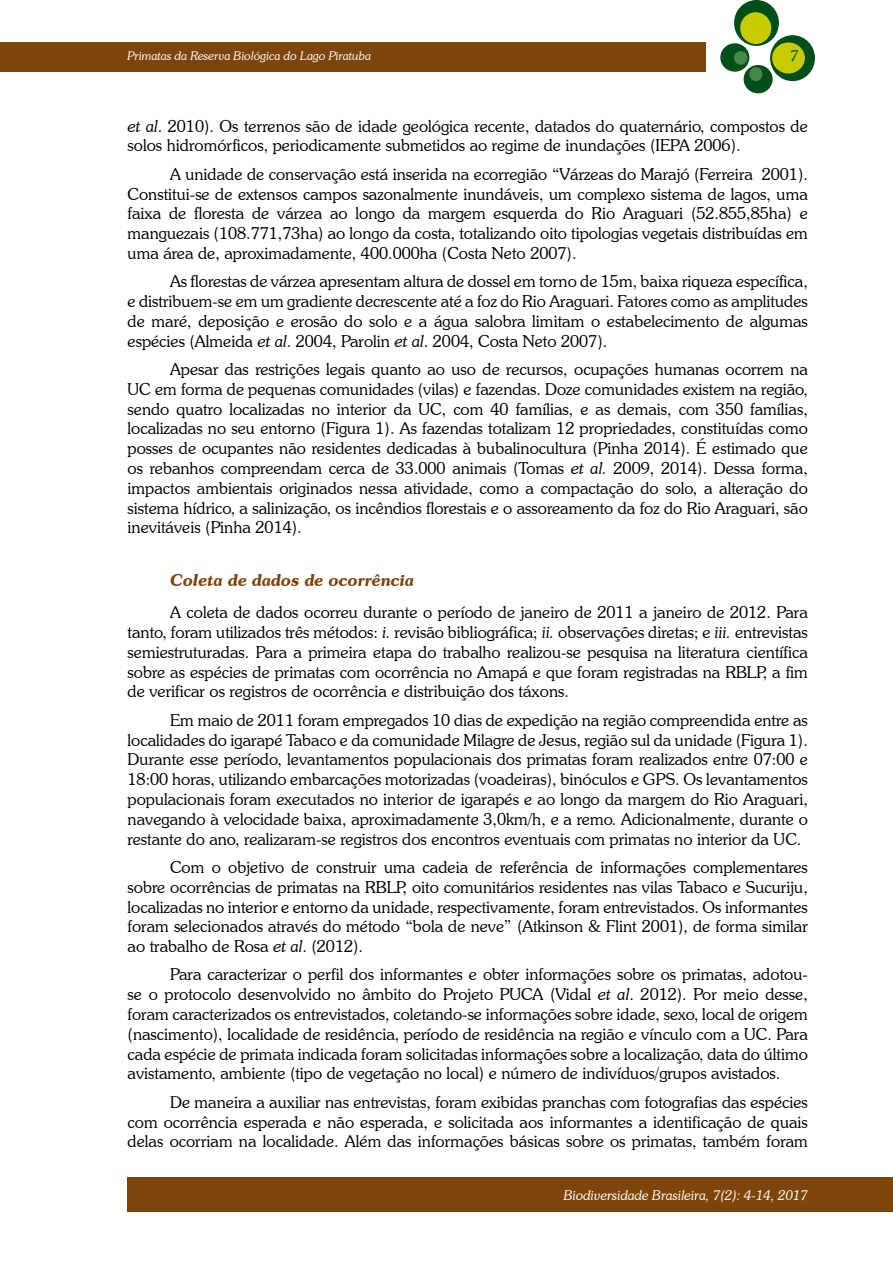
<style>
.page{position:relative;width:893px;height:1263px;background:#fff}
.page>*{position:absolute;margin:0;border:0;box-sizing:border-box;transform-origin:0 0}
.t1{font:300 16.5px/19.8px "Souvenir IT Cby BT";color:#000;text-align:justify}
.t2{font:italic 600 16.5px "Souvenir IT Cby BT";color:#7e450a}
.t3{font:italic 300 15px "Souvenir IT Cby BT";color:#004e1a}
.t4{font:italic 300 13.5px "Souvenir IT Cby BT";color:#fff}
.t5{font:italic 300 12px "Souvenir IT Cby BT";color:#fff}
.s1{font-style:italic}
</style>
<div class="page">
<div style="left:0;top:43px;width:705px;height:29px;background:#7e450a"></div>
<div style="left:734px;top:0;width:45px;height:46px;background:#004e1a;border-radius:50%"></div>
<div style="left:770px;top:35px;width:45px;height:46px;background:#004e1a;border-radius:50%"></div>
<div style="left:720px;top:43px;width:29px;height:29px;background:#004e1a;border-radius:50%"></div>
<div style="left:744px;top:65px;width:29px;height:28px;background:#004e1a;border-radius:50%"></div>
<div style="left:740px;top:12px;width:31px;height:32px;background:#c8cb00;border-radius:50%"></div>
<div style="left:772px;top:42px;width:33px;height:31px;background:#c8cb00;border-radius:50%"></div>
<div style="left:734px;top:51px;width:13px;height:14px;background:#47864a;border-radius:50%"></div>
<div style="left:749px;top:67px;width:13px;height:14px;background:#47864a;border-radius:50%"></div>
<div style="left:128px;top:1178px;width:765px;height:34px;background:#7e450a"></div>
<p class="t5" style="left:128px;top:49px;width:245px">Primatas da Reserva Biológica do Lago Piratuba</p>
<p class="t3" style="left:790px;top:46px;width:10px">7</p>
<p class="t1" style="left:128px;top:116px;width:682px"><span class="s1">et al</span>. 2010). Os terrenos são de idade geológica recente, datados do quaternário, compostos de solos hidromórficos, periodicamente submetidos ao regime de inundações (IEPA 2006).</p>
<p class="t1" style="left:128px;top:164px;width:682px;text-indent:43px">A unidade de conservação está inserida na ecorregião “Várzeas do Marajó (Ferreira 2001).<br>Constitui-se de extensos campos sazonalmente inundáveis, um complexo sistema de lagos, uma faixa de floresta de várzea ao longo da margem esquerda do Rio Araguari (52.855,85ha) e manguezais (108.771,73ha) ao longo da costa, totalizando oito tipologias vegetais distribuídas em uma área de, aproximadamente, 400.000ha (Costa Neto 2007).</p>
<p class="t1" style="left:128px;top:271px;width:682px;text-indent:43px">As florestas de várzea apresentam altura de dossel em torno de 15m, baixa riqueza específica, e distribuem-se em um gradiente decrescente até a foz do Rio Araguari. Fatores como as amplitudes de maré, deposição e erosão do solo e a água salobra limitam o estabelecimento de algumas espécies (Almeida <span class="s1">et al</span>. 2004, Parolin <span class="s1">et al</span>. 2004, Costa Neto 2007).</p>
<p class="t1" style="left:128px;top:359px;width:682px;text-indent:43px">Apesar das restrições legais quanto ao uso de recursos, ocupações humanas ocorrem na UC em forma de pequenas comunidades (vilas) e fazendas. Doze comunidades existem na região, sendo quatro localizadas no interior da UC, com 40 famílias, e as demais, com 350 famílias, localizadas no seu entorno (Figura 1). As fazendas totalizam 12 propriedades, constituídas como posses de ocupantes não residentes dedicadas à bubalinocultura (Pinha 2014). É estimado que os rebanhos compreendam cerca de 33.000 animais (Tomas <span class="s1">et al.</span> 2009, 2014). Dessa forma, impactos ambientais originados nessa atividade, como a compactação do solo, a alteração do sistema hídrico, a salinização, os incêndios florestais e o assoreamento da foz do Rio Araguari, são inevitáveis (Pinha 2014).</p>
<p class="t2" style="left:170px;top:569px;width:245px">Coleta de dados de ocorrência</p>
<p class="t1" style="left:128px;top:602px;width:682px;text-indent:43px">A coleta de dados ocorreu durante o período de janeiro de 2011 a janeiro de 2012. Para tanto, foram utilizados três métodos: <span class="s1">i.</span> revisão bibliográfica; <span class="s1">ii.</span> observações diretas; e <span class="s1">iii.</span> entrevistas semiestruturadas. Para a primeira etapa do trabalho realizou-se pesquisa na literatura científica sobre as espécies de primatas com ocorrência no Amapá e que foram registradas na RBLP, a fim de verificar os registros de ocorrência e distribuição dos táxons.</p>
<p class="t1" style="left:128px;top:710px;width:682px;text-indent:43px">Em maio de 2011 foram empregados 10 dias de expedição na região compreendida entre as localidades do igarapé Tabaco e da comunidade Milagre de Jesus, região sul da unidade (Figura 1).<br>Durante esse período, levantamentos populacionais dos primatas foram realizados entre 07:00 e 18:00 horas, utilizando embarcações motorizadas (voadeiras), binóculos e GPS. Os levantamentos populacionais foram executados no interior de igarapés e ao longo da margem do Rio Araguari, navegando à velocidade baixa, aproximadamente 3,0km/h, e a remo. Adicionalmente, durante o restante do ano, realizaram-se registros dos encontros eventuais com primatas no interior da UC.</p>
<p class="t1" style="left:128px;top:857px;width:682px;text-indent:43px">Com o objetivo de construir uma cadeia de referência de informações complementares sobre ocorrências de primatas na RBLP, oito comunitários residentes nas vilas Tabaco e Sucuriju, localizadas no interior e entorno da unidade, respectivamente, foram entrevistados. Os informantes foram selecionados através do método “bola de neve” (Atkinson &amp; Flint 2001), de forma similar ao trabalho de Rosa <span class="s1">et al</span>. (2012).</p>
<p class="t1" style="left:128px;top:964px;width:682px;text-indent:43px">Para caracterizar o perfil dos informantes e obter informações sobre os primatas, adotou&shy;se o protocolo desenvolvido no âmbito do Projeto PUCA (Vidal <span class="s1">et al</span>. 2012). Por meio desse, foram caracterizados os entrevistados, coletando-se informações sobre idade, sexo, local de origem (nascimento), localidade de residência, período de residência na região e vínculo com a UC. Para cada espécie de primata indicada foram solicitadas informações sobre a localização, data do último avistamento, ambiente (tipo de vegetação no local) e número de indivíduos/grupos avistados.</p>
<p class="t1" style="left:128px;top:1092px;width:682px;text-indent:43px">De maneira a auxiliar nas entrevistas, foram exibidas pranchas com fotografias das espécies com ocorrência esperada e não esperada, e solicitada aos informantes a identificação de quais delas ocorriam na localidade. Além das informações básicas sobre os primatas, também foram</p>
<p class="t4" style="left:564px;top:1187px;width:246px">Biodiversidade Brasileira, 7(2): 4-14, 2017</p>
</div>
